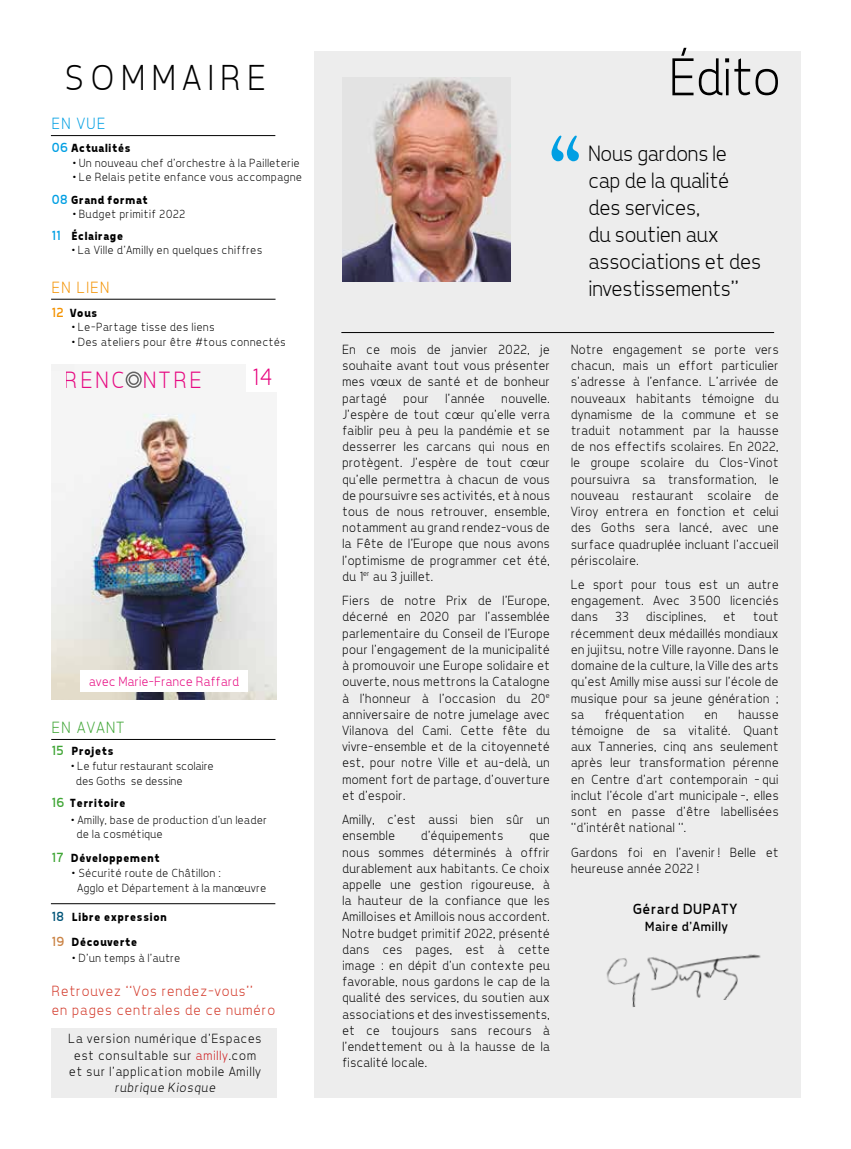
<style>
.page{position:relative;width:851px;height:1149px;background:#fff}
.page>*{position:absolute;margin:0;border:0;box-sizing:border-box;transform-origin:0 0}
.t1{font:300 54px "Tepeno Sans";color:#000}
.t2{font:300 36.6px "Tepeno Sans";letter-spacing:.2em;color:#000}
.t3{font:300 23.85px "Tepeno Sans";letter-spacing:.13em;color:#e6007d}
.t4{font:300 22.5px/27px "Tepeno Sans";color:#000}
.t5{font:300 16.5px "Tepeno Sans";letter-spacing:.1em;color:#3fa535}
.t6{font:300 16.5px "Tepeno Sans";letter-spacing:.1em;color:#f39200}
.t7{font:300 16.5px "Tepeno Sans";color:#009fe3}
.t8{font:300 15px/18px "Tepeno Sans";letter-spacing:.07em;color:#d23627}
.t9{font:15px "Tepeno Sans";letter-spacing:.05em;color:#000}
.t10{font:300 13.5px/16.2px "Tepeno Sans";letter-spacing:.035em;color:#000;text-align:justify}
.t11{font:300 13.5px/16.2px "Tepeno Sans";letter-spacing:.07em;color:#000;text-align:center}
.t12{font:300 13.5px "Tepeno Sans";letter-spacing:.03em;color:#e6007d}
.t13{font:italic 300 13.5px "Tepeno Sans";letter-spacing:.07em;color:#000}
.t14{font:13.5px "Tepeno Sans";letter-spacing:.05em;color:#000}
.t15{font:300 12px/14.4px "Tepeno Sans";letter-spacing:.04em;color:#000}
.t16{font:700 12px/24.9px "Tepeno Sans";letter-spacing:.05em;color:#000}
.t17{font:300 12px/14.4px "Tepeno Sans";letter-spacing:.02em;color:#000}
.s1{font-weight:400;font-size:13.5px;color:#009fe3}
.s2{font-weight:400;font-size:13.5px;color:#f39200}
.s3{font-weight:400;font-size:13.5px;color:#3fa535}
.s4{font-weight:400;font-size:13.5px;color:#005478}
.s5{font-weight:400;font-size:13.5px;color:#ca8345}
.s6{color:#cd1719}
</style>
<div class="page">
<img style="left:51px;top:364px;width:226px;height:335px">
<div style="left:314px;top:51px;width:486px;height:1046px;background:#ededed"></div>
<img style="left:343px;top:77px;width:167px;height:205px">
<hr style="left:341px;top:332px;width:433px;height:1px;background:#000">
<hr style="left:51px;top:739px;width:224px;height:1px;background:#000">
<hr style="left:51px;top:299px;width:224px;height:1px;background:#000">
<hr style="left:51px;top:135px;width:224px;height:1px;background:#000">
<div style="left:51px;top:1028px;width:225px;height:69px;background:#ededed"></div>
<img style="left:606px;top:954px;width:155px;height:53px">
<svg style="left:551px;top:136px;width:27px;height:25px"></svg>
<hr style="left:51px;top:903px;width:224px;height:1px;background:#000">
<div style="left:246px;top:363px;width:31px;height:28px;background:#fff"></div>
<div style="left:126px;top:371px;width:16px;height:17px;border:2px solid #646363;border-radius:50%"></div>
<div style="left:128px;top:374px;width:11px;height:11px;border:2px solid #646363;border-radius:50%"></div>
<div style="left:80px;top:670px;width:167px;height:21px;background:#fff"></div>
<h2 class="t2" style="left:63px;top:56px;width:202px">SOMMAIRE</h2>
<p class="t7" style="left:51px;top:113px;width:55px">EN VUE</p>
<p class="t16" style="left:51px;top:135px;width:80px"><span class="s1">06</span> Actualités</p>
<p class="t15" style="left:72px;top:155px;width:228px">• Un nouveau chef d’orchestre à la Pailleterie</p>
<p class="t15" style="left:72px;top:170px;width:230px">• Le Relais petite enfance vous accompagne</p>
<p class="t15" style="left:72px;top:206px;width:114px">• Budget primitif 2022</p>
<p class="t15" style="left:71px;top:243px;width:192px">• La Ville d’Amilly en quelques chiffres</p>
<p class="t16" style="left:51px;top:187px;width:98px"><span class="s1">08</span> Grand format</p>
<p class="t16" style="left:51px;top:223px;width:73px"><span class="s1">11</span> Éclairage</p>
<p class="t6" style="left:51px;top:277px;width:59px">EN LIEN</p>
<p class="t16" style="left:51px;top:300px;width:47px"><span class="s2">12</span> Vous</p>
<p class="t15" style="left:71px;top:319px;width:144px">• Le-Partage tisse des liens</p>
<p class="t15" style="left:71px;top:334px;width:215px">• Des ateliers pour être #tous connectés</p>
<h3 class="t3" style="left:64px;top:365px;width:138px">RENC NTRE</h3>
<h3 class="t3" style="left:251px;top:363px;width:21px">14</h3>
<p class="t12" style="left:89px;top:673px;width:151px">avec Marie-France Raffard</p>
<p class="t5" style="left:51px;top:717px;width:74px">EN AVANT</p>
<p class="t16" style="left:51px;top:737px;width:63px"><span class="s3">15</span> Projets</p>
<p class="t17" style="left:76px;top:758px;width:139px;text-indent:-5px">• Le futur restaurant scolaire des Goths se dessine</p>
<p class="t15" style="left:76px;top:812px;width:192px;text-indent:-6px">• Amilly, base de production d’un leader de la cosmétique</p>
<p class="t16" style="left:51px;top:789px;width:75px"><span class="s3">16</span> Territoire</p>
<p class="t16" style="left:51px;top:845px;width:109px"><span class="s3">17</span> Développement</p>
<p class="t15" style="left:77px;top:865px;width:190px;text-indent:-6px">• Sécurité route de Châtillon :<br>Agglo et Département à la manœuvre</p>
<p class="t16" style="left:51px;top:903px;width:117px"><span class="s4">18</span> Libre expression<br><span class="s5">19</span> Découverte</p>
<p class="t15" style="left:71px;top:949px;width:110px">• D’un temps à l’autre</p>
<p class="t8" style="left:51px;top:981px;width:224px">Retrouvez ‘‘Vos rendez-vous’’<br>en pages centrales de ce numéro</p>
<p class="t11" style="left:68px;top:1030px;width:194px">La version numérique d’Espaces est consultable sur <span class="s6">amilly</span>.com et sur l’application mobile Amilly</p>
<p class="t13" style="left:114px;top:1079px;width:102px">rubrique Kiosque</p>
<p class="t10" style="left:342px;top:341px;width:209px">En ce mois de janvier 2022, je souhaite avant tout vous présenter mes vœux de santé et de bonheur partagé pour l’année nouvelle.<br>J’espère de tout cœur qu’elle verra faiblir peu à peu la pandémie et se desserrer les carcans qui nous en protègent. J’espère de tout cœur qu’elle permettra à chacun de vous de poursuivre ses activités, et à nous tous de nous retrouver, ensemble, notamment au grand rendez-vous de la Fête de l’Europe que nous avons l’optimisme de programmer cet été, du 1<sup>er</sup> au 3 juillet.</p>
<p class="t10" style="left:342px;top:592px;width:209px">Fiers de notre Prix de l’Europe, décerné en 2020 par l’assemblée parlementaire du Conseil de l’Europe pour l’engagement de la municipalité à promouvoir une Europe solidaire et ouverte, nous mettrons la Catalogne à l’honneur à l’occasion du 20<sup>e </sup>anniversaire de notre jumelage avec Vilanova del Cami. Cette fête du vivre-ensemble et de la citoyenneté est, pour notre Ville et au-delà, un moment fort de partage, d’ouverture et d’espoir.</p>
<p class="t10" style="left:342px;top:810px;width:209px">Amilly, c’est aussi bien sûr un ensemble</p>
<p class="t10" style="left:420px;top:827px;width:84px">d’équipements</p>
<p class="t10" style="left:342px;top:827px;width:209px;text-indent:187px">que nous sommes déterminés à offrir durablement aux habitants. Ce choix appelle une gestion rigoureuse, à la hauteur de la confiance que les Amilloises et Amillois nous accordent.<br>Notre budget primitif 2022, présenté dans ces pages, est à cette image : en dépit d’un contexte peu favorable, nous gardons le cap de la qualité des services, du soutien aux associations et des investissements, et ce toujours sans recours à l’endettement ou à la hausse de la fiscalité locale.</p>
<h1 class="t1" style="left:667px;top:45px;width:112px">Édito</h1>
<h3 class="t4" style="left:587px;top:139px;width:174px">Nous gardons le cap de la qualité des services,<br>du soutien aux associations et des investissements’’</h3>
<p class="t10" style="left:570px;top:341px;width:209px">Notre engagement se porte vers chacun, mais un effort particulier s’adresse à l’enfance. L’arrivée de nouveaux habitants témoigne du dynamisme de la commune et se traduit notamment par la hausse de nos effectifs scolaires. En 2022, le groupe scolaire du Clos-Vinot poursuivra sa transformation, le nouveau restaurant scolaire de Viroy entrera en fonction et celui des Goths sera lancé, avec une surface quadruplée incluant l’accueil périscolaire.</p>
<p class="t10" style="left:570px;top:575px;width:209px">Le sport pour tous est un autre engagement. Avec 3 500 licenciés dans</p>
<p class="t10" style="left:570px;top:608px;width:209px;text-indent:182px">tout récemment deux médaillés mondiaux en jujitsu, notre Ville rayonne. Dans le domaine de la culture, la Ville des arts qu’est Amilly mise aussi sur l’école de musique pour sa jeune génération ; sa</p>
<p class="t10" style="left:614px;top:608px;width:15px">33</p>
<p class="t10" style="left:645px;top:608px;width:62px">disciplines,</p>
<p class="t10" style="left:722px;top:608px;width:14px">et</p>
<p class="t10" style="left:570px;top:705px;width:209px;text-indent:167px">hausse témoigne de sa vitalité. Quant aux Tanneries, cinq ans seulement après leur transformation pérenne en Centre d’art contemporain – qui inclut l’école d’art municipale –, elles sont en passe d’être labellisées ‘‘d’intérêt national ‘‘.</p>
<p class="t10" style="left:570px;top:843px;width:209px">Gardons foi en l’avenir ! Belle et heureuse année 2022 !</p>
<p class="t10" style="left:604px;top:705px;width:81px">fréquentation</p>
<p class="t10" style="left:703px;top:705px;width:15px">en</p>
<p class="t9" style="left:632px;top:899px;width:106px">Gérard DUPATY</p>
<p class="t14" style="left:644px;top:917px;width:84px">Maire d'Amilly</p>
</div>
